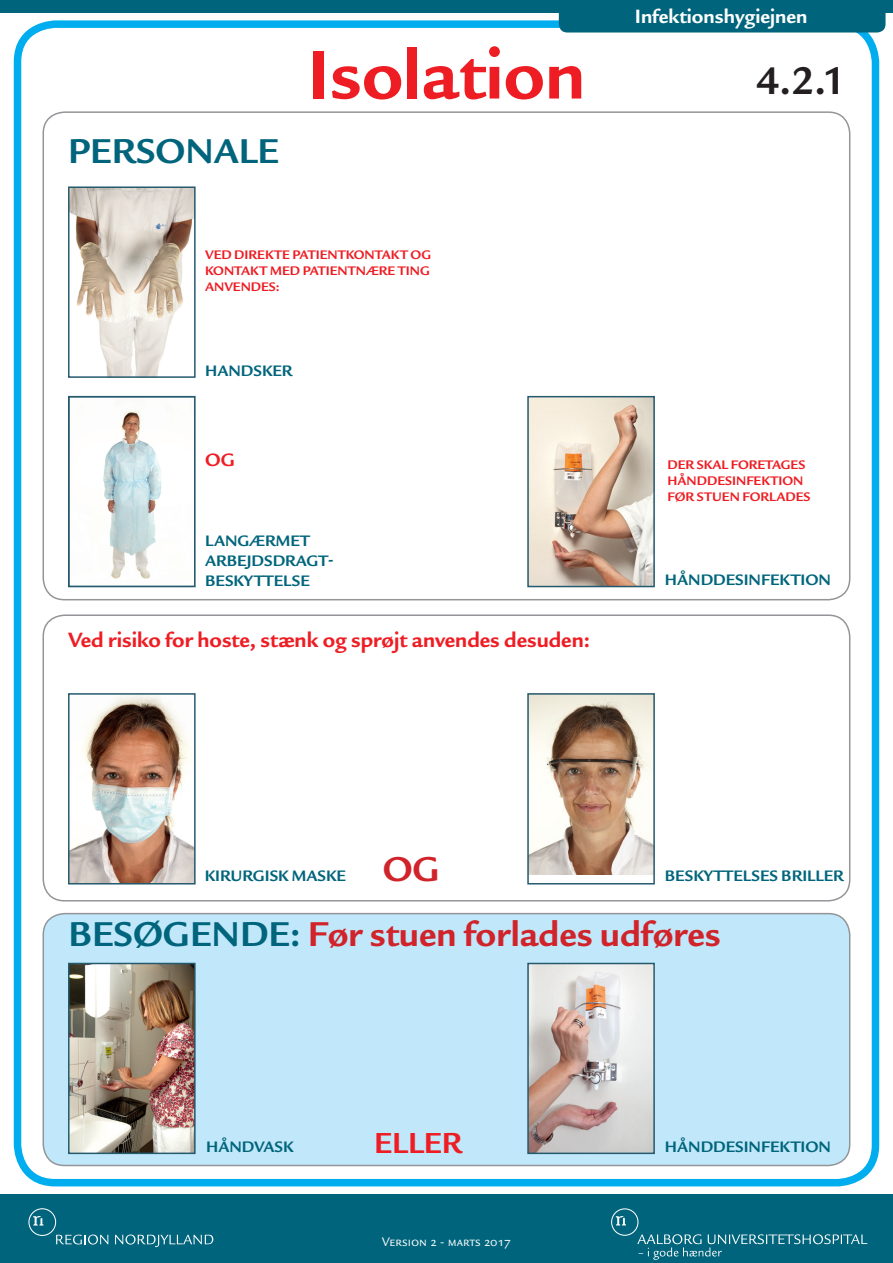
<style>
.page{position:relative;width:893px;height:1263px;background:#fff}
.page>*{position:absolute;margin:0;border:0;box-sizing:border-box;transform-origin:0 0}
.t1{font:700 75px "Legacy Sans ITC Std";color:#ee1d23}
.t2{font:700 42px "Legacy Sans ITC Std";color:#231f20}
.t3{font:700 37.5px "Legacy Sans ITC Std";color:#d1232a}
.t4{font:700 37.5px "Legacy Sans ITC Std";color:#00657c}
.t5{font:700 31.5px "Legacy Sans ITC Std";color:#ee1d23}
.t6{font:700 22.5px "Legacy Sans ITC Std";color:#ee1d23}
.t7{font:700 21px "Legacy Sans ITC Std";color:#fff}
.t8{font:700 19.5px "Legacy Sans ITC Std";color:#ee1d23}
.t9{font:700 16.5px/19.8px "Legacy Sans ITC Std";color:#00657c}
.t10{font:700 13.5px/16.2px "Legacy Sans ITC Std";color:#ee1d23}
.t11{font:13.5px "Legacy Sans ITC Std";color:#fff}
.s1{color:#00657c}
</style>
<div class="page">
<div style="left:0;top:0;width:893px;height:13px;background:#00657c"></div>
<div style="left:0;top:1195px;width:893px;height:68px;background:#00657c"></div>
<svg style="left:115px;top:1234px;width:98px;height:13px"></svg>
<svg style="left:28px;top:1208px;width:80px;height:36px"></svg>
<svg style="left:611px;top:1208px;width:256px;height:52px"></svg>
<div style="left:14px;top:20px;width:865px;height:1166px;border:8px solid #00aeef;border-radius:38px"></div>
<img style="left:71px;top:189px;width:122px;height:186px">
<div style="left:68px;top:186px;width:128px;height:192px;border:2px solid #255a6e"></div>
<img style="left:103px;top:411px;width:58px;height:168px">
<div style="left:68px;top:396px;width:128px;height:191px;border:2px solid #255a6e"></div>
<img style="left:530px;top:399px;width:122px;height:185px">
<div style="left:527px;top:396px;width:128px;height:191px;border:2px solid #255a6e"></div>
<img style="left:71px;top:696px;width:122px;height:185px">
<div style="left:68px;top:693px;width:128px;height:191px;border:2px solid #255a6e"></div>
<img style="left:530px;top:696px;width:122px;height:178px">
<div style="left:527px;top:693px;width:128px;height:191px;border:2px solid #255a6e"></div>
<div style="left:559px;top:0;width:326px;height:33px;background:#00657c;border-radius:9px"></div>
<div style="left:43px;top:914px;width:807px;height:251px;background:#c1e8fa;border-radius:21px"></div>
<div style="left:43px;top:913px;width:807px;height:253px;border:2px solid #939598;border-radius:21px"></div>
<img style="left:71px;top:966px;width:122px;height:185px">
<div style="left:68px;top:963px;width:128px;height:191px;border:2px solid #255a6e"></div>
<img style="left:530px;top:966px;width:122px;height:185px">
<div style="left:527px;top:963px;width:128px;height:191px;border:2px solid #255a6e"></div>
<div style="left:43px;top:614px;width:807px;height:287px;border:2px solid #939598;border-radius:21px"></div>
<p class="t4" style="left:68px;top:130px;width:213px">PERSONALE</p>
<p class="t1" style="left:308px;top:32px;width:279px">Isolation</p>
<p class="t10" style="left:205px;top:247px;width:227px">VED DIREKTE PATIENTKONTAKT OG<br>KONTAKT MED PATIENTNÆRE TING</p>
<p class="t10" style="left:205px;top:279px;width:76px">ANVENDES:</p>
<p class="t9" style="left:205px;top:361px;width:89px">HANDSKER</p>
<p class="t8" style="left:205px;top:448px;width:31px">OG</p>
<p class="t9" style="left:205px;top:531px;width:130px">LANGÆRMET<br>ARBEJDSDRAGT-</p>
<p class="t9" style="left:205px;top:571px;width:106px">BESKYTTELSE</p>
<p class="t6" style="left:68px;top:627px;width:523px">Ved risiko for hoste, stænk og sprøjt anvendes desuden:</p>
<p class="t7" style="left:635px;top:5px;width:174px">Infektionshygiejnen</p>
<p class="t2" style="left:756px;top:57px;width:92px">4.2.1</p>
<p class="t10" style="left:668px;top:456px;width:139px">DER SKAL FORETAGES</p>
<p class="t10" style="left:668px;top:472px;width:137px">HÅNDDESINFEKTION</p>
<p class="t10" style="left:668px;top:489px;width:144px">FØR STUEN FORLADES</p>
<p class="t9" style="left:665px;top:570px;width:168px">HÅNDDESINFEKTION</p>
<p class="t3" style="left:383px;top:847px;width:58px">OG</p>
<p class="t9" style="left:205px;top:866px;width:143px">KIRURGISK MASKE</p>
<p class="t3" style="left:68px;top:912px;width:654px"><span class="s1">BESØGENDE:</span> Før stuen forlades udføres</p>
<p class="t9" style="left:665px;top:866px;width:181px">BESKYTTELSES BRILLER</p>
<p class="t9" style="left:206px;top:1137px;width:89px">HÅNDVASK</p>
<p class="t5" style="left:374px;top:1125px;width:90px">ELLER</p>
<p class="t9" style="left:665px;top:1137px;width:168px">HÅNDDESINFEKTION</p>
<p class="t11" style="left:382px;top:1234px;width:130px">Version 2 - marts 2017</p>
</div>
